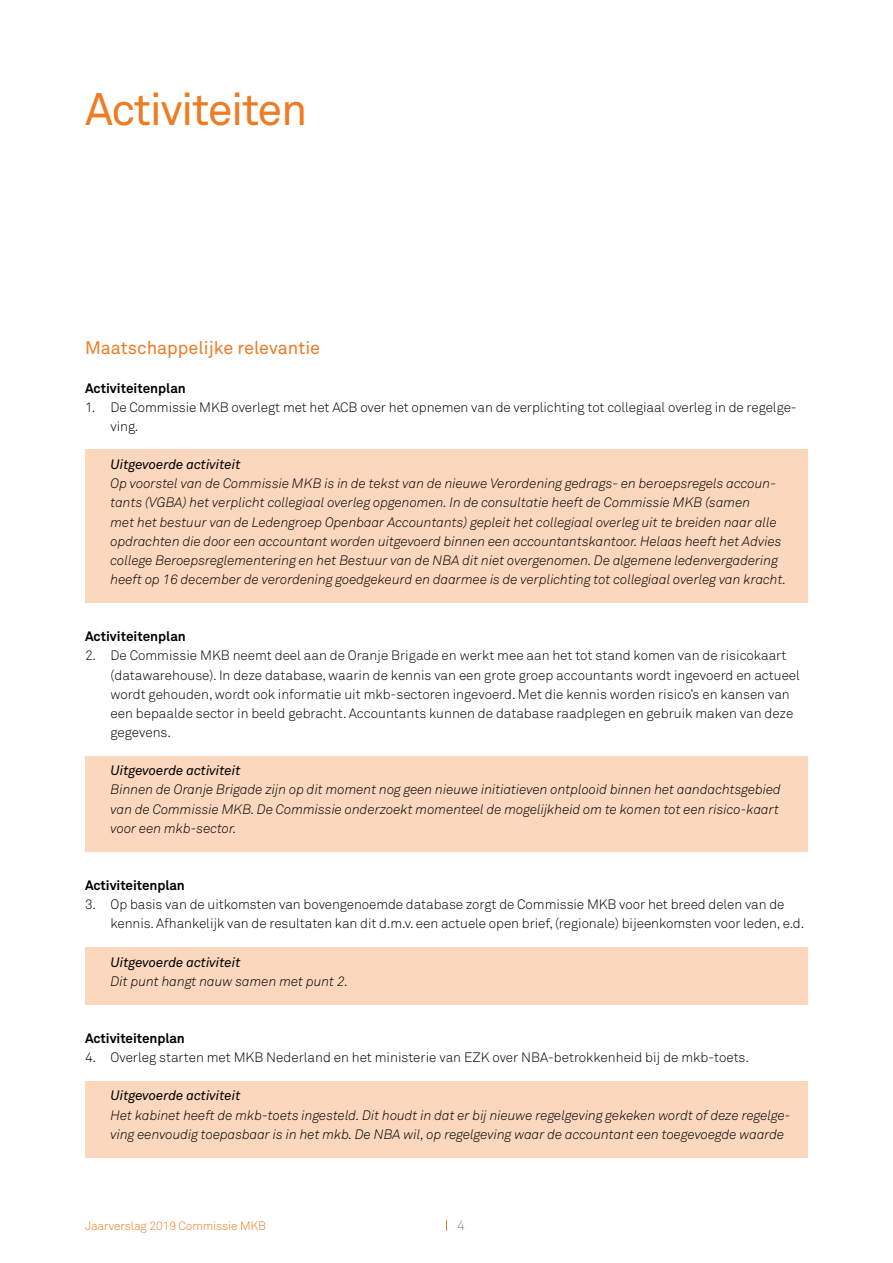
<style>
.page{position:relative;width:893px;height:1263px;background:#fff}
.page>*{position:absolute;margin:0;border:0;box-sizing:border-box;transform-origin:0 0}
.t1{font:45px "Akkurat";letter-spacing:-.03em;color:#ef7b23}
.Alineastijl_1_TIP{font:18px "Akkurat Pro";color:#ef7b23}
.t2{font:italic 300 13.5px/19.2px "Akkurat";color:#000}
.t3{font:300 13.5px/19.2px "Akkurat";letter-spacing:-.005em;color:#000}
.t4{font:italic 13.5px "Akkurat";letter-spacing:-.005em;color:#000}
.Alineastijl_1_TIP-2{font:700 13.5px "Akkurat";letter-spacing:-.005em;color:#000}
.t5{font:300 13.5px "Akkurat";color:#8d8c8d}
.t6{font:300 12px "Akkurat";letter-spacing:-.01em;color:#ef7b23}
</style>
<div class="page">
<div style="left:85px;top:1081px;width:723px;height:77px;background:#fad7bd"></div>
<div style="left:85px;top:947px;width:723px;height:58px;background:#fad7bd"></div>
<div style="left:85px;top:756px;width:723px;height:96px;background:#fad7bd"></div>
<div style="left:85px;top:450px;width:723px;height:153px;background:#fad7bd"></div>
<p class="t1" style="left:85px;top:82px;width:224px">Activiteiten</p>
<p class="Alineastijl_1_TIP" style="left:85px;top:338px;width:237px">Maatschappelijke relevantie</p>
<p class="Alineastijl_1_TIP-2" style="left:85px;top:379px;width:102px">Activiteitenplan</p>
<p class="t3" style="left:111px;top:398px;width:688px;text-indent:-26px">1. De Commissie MKB overlegt met het ACB over het opnemen van de verplichting tot collegiaal overleg in de regelge&shy;ving.</p>
<p class="t4" style="left:111px;top:457px;width:131px">Uitgevoerde activiteit</p>
<p class="t2" style="left:111px;top:474px;width:677px">Op voorstel van de Commissie MKB is in de tekst van de nieuwe Verordening gedrags- en beroepsregels accoun&shy;tants (VGBA) het verplicht collegiaal overleg opgenomen. In de consultatie heeft de Commissie MKB (samen<br>met het bestuur van de Ledengroep Openbaar Accountants) gepleit het collegiaal overleg uit te breiden naar alle opdrachten die door een accountant worden uitgevoerd binnen een accountantskantoor. Helaas heeft het Advies college Beroepsreglementering en het Bestuur van de NBA dit niet overgenomen. De algemene ledenvergadering heeft op 16 december de verordening goedgekeurd en daarmee is de verplichting tot collegiaal overleg van kracht.</p>
<p class="Alineastijl_1_TIP-2" style="left:85px;top:628px;width:102px">Activiteitenplan</p>
<p class="t3" style="left:111px;top:646px;width:691px;text-indent:-26px">2. De Commissie MKB neemt deel aan de Oranje Brigade en werkt mee aan het tot stand komen van de risicokaart (datawarehouse). In deze database, waarin de kennis van een grote groep accountants wordt ingevoerd en actueel wordt gehouden, wordt ook informatie uit mkb-sectoren ingevoerd. Met die kennis worden risico’s en kansen van een bepaalde sector in beeld gebracht. Accountants kunnen de database raadplegen en gebruik maken van deze gegevens.</p>
<p class="t4" style="left:111px;top:763px;width:131px">Uitgevoerde activiteit</p>
<p class="t2" style="left:111px;top:780px;width:672px">Binnen de Oranje Brigade zijn op dit moment nog geen nieuwe initiatieven ontplooid binnen het aandachtsgebied van de Commissie MKB. De Commissie onderzoekt momenteel de mogelijkheid om te komen tot een risico-kaart voor een mkb-sector.</p>
<p class="Alineastijl_1_TIP-2" style="left:85px;top:877px;width:101px">Activiteitenplan</p>
<p class="t3" style="left:111px;top:895px;width:695px;text-indent:-26px">3. Op basis van de uitkomsten van bovengenoemde database zorgt de Commissie MKB voor het breed delen van de kennis. Afhankelijk van de resultaten kan dit d.m.v. een actuele open brief, (regionale) bijeenkomsten voor leden, e.d.</p>
<p class="t4" style="left:111px;top:954px;width:131px">Uitgevoerde activiteit</p>
<p class="t2" style="left:111px;top:972px;width:239px">Dit punt hangt nauw samen met punt 2.</p>
<p class="Alineastijl_1_TIP-2" style="left:85px;top:1030px;width:101px">Activiteitenplan</p>
<p class="t3" style="left:85px;top:1048px;width:665px">4. Overleg starten met MKB Nederland en het ministerie van EZK over NBA-betrokkenheid bij de mkb-toets.</p>
<p class="t4" style="left:111px;top:1088px;width:131px">Uitgevoerde activiteit</p>
<p class="t2" style="left:111px;top:1105px;width:682px">Het kabinet heeft de mkb-toets ingesteld. Dit houdt in dat er bij nieuwe regelgeving gekeken wordt of deze regelge&shy;ving eenvoudig toepasbaar is in het mkb. De NBA wil, op regelgeving waar de accountant een toegevoegde waarde</p>
<p class="t6" style="left:85px;top:1218px;width:183px">Jaarverslag 2019 Commissie MKB</p>
<p class="t5" style="left:457px;top:1217px;width:9px">4</p>
</div>
